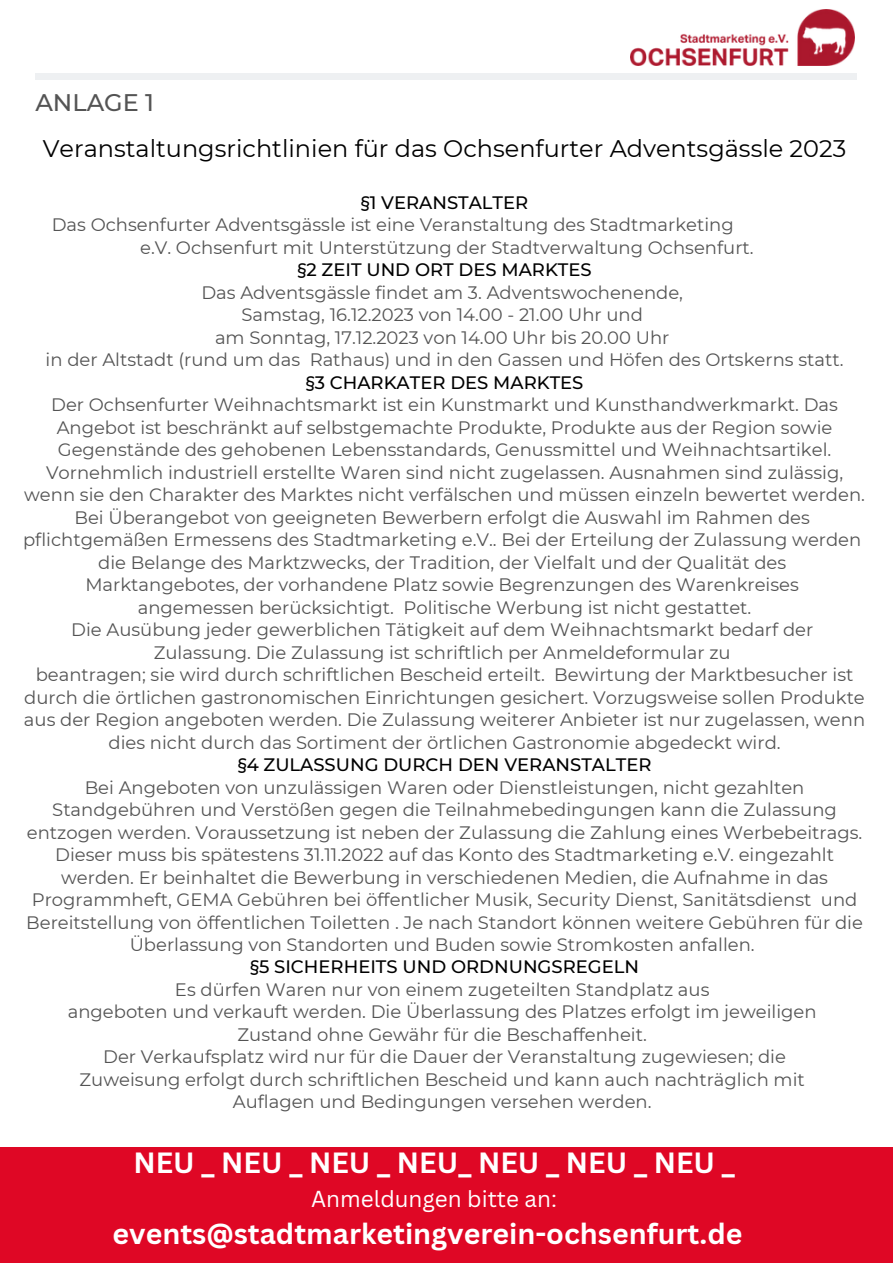
<style>
.page{position:relative;width:893px;height:1264px;background:#fff}
.page>*{position:absolute;margin:0;border:0;box-sizing:border-box;transform-origin:0 0}
.t1{font:700 28.5px "Canva Sans";color:#fff}
.t2{font:24px "Montserrat";color:#000}
.t3{font:500 24px "Montserrat";color:#545454}
.t4{font:22.5px "Canva Sans";color:#fff}
.t5{font:18px/22.5px "Montserrat";color:#545454;text-align:center}
.t6{font:500 18px "Montserrat";color:#000}
</style>
<div class="page">
<div style="left:36px;top:73px;width:820px;height:7px;background:#eef0f2"></div>
<img style="left:630px;top:9px;width:224px;height:56px">
<div style="left:0;top:1146px;width:892px;height:116px;background:#df0725"></div>
<p class="t3" style="left:35px;top:88px;width:120px">ANLAGE 1</p>
<p class="t2" style="left:43px;top:134px;width:804px">Veranstaltungsrichtlinien für das Ochsenfurter Adventsgässle 2023</p>
<p class="t6" style="left:361px;top:191px;width:169px">§1 VERANSTALTER</p>
<p class="t5" style="left:52px;top:213px;width:683px">Das Ochsenfurter Adventsgässle ist eine Veranstaltung des Stadtmarketing</p>
<p class="t5" style="left:140px;top:236px;width:615px">e.V. Ochsenfurt mit Unterstützung der Stadtverwaltung Ochsenfurt.</p>
<p class="t6" style="left:297px;top:259px;width:296px">§2 ZEIT UND ORT DES MARKTES</p>
<p class="t5" style="left:201px;top:281px;width:483px">Das Adventsgässle findet am 3. Adventswochenende,</p>
<p class="t5" style="left:241px;top:303px;width:403px">Samstag, 16.12.2023 von 14.00 - 21.00 Uhr und</p>
<p class="t5" style="left:215px;top:326px;width:456px">am Sonntag, 17.12.2023 von 14.00 Uhr bis 20.00 Uhr</p>
<p class="t5" style="left:46px;top:348px;width:799px">in der Altstadt (rund um das Rathaus) und in den Gassen und Höfen des Ortskerns statt.</p>
<p class="t6" style="left:306px;top:371px;width:279px">§3 CHARKATER DES MARKTES</p>
<p class="t5" style="left:24px;top:393px;width:842px">Der Ochsenfurter Weihnachtsmarkt ist ein Kunstmarkt und Kunsthandwerkmarkt. Das Angebot ist beschränkt auf selbstgemachte Produkte, Produkte aus der Region sowie Gegenstände des gehobenen Lebensstandards, Genussmittel und Weihnachtsartikel.<br>Vornehmlich industriell erstellte Waren sind nicht zugelassen. Ausnahmen sind zulässig, wenn sie den Charakter des Marktes nicht verfälschen und müssen einzeln bewertet werden.<br>Bei Überangebot von geeigneten Bewerbern erfolgt die Auswahl im Rahmen des</p>
<p class="t5" style="left:23px;top:528px;width:839px">pflichtgemäßen Ermessens des Stadtmarketing e.V.. Bei der Erteilung der Zulassung werden</p>
<p class="t5" style="left:98px;top:551px;width:689px">die Belange des Marktzwecks, der Tradition, der Vielfalt und der Qualität des</p>
<p class="t5" style="left:85px;top:573px;width:715px">Marktangebotes, der vorhandene Platz sowie Begrenzungen des Warenkreises</p>
<p class="t5" style="left:138px;top:596px;width:615px">angemessen berücksichtigt. Politische Werbung ist nicht gestattet.</p>
<p class="t5" style="left:71px;top:618px;width:743px">Die Ausübung jeder gewerblichen Tätigkeit auf dem Weihnachtsmarkt bedarf der</p>
<p class="t5" style="left:154px;top:641px;width:578px">Zulassung. Die Zulassung ist schriftlich per Anmeldeformular zu</p>
<p class="t5" style="left:24px;top:663px;width:842px">beantragen; sie wird durch schriftlichen Bescheid erteilt. Bewirtung der Marktbesucher ist durch die örtlichen gastronomischen Einrichtungen gesichert. Vorzugsweise sollen Produkte aus der Region angeboten werden. Die Zulassung weiterer Anbieter ist nur zugelassen, wenn dies nicht durch das Sortiment der örtlichen Gastronomie abgedeckt wird.</p>
<p class="t6" style="left:238px;top:753px;width:415px">§4 ZULASSUNG DURCH DEN VERANSTALTER</p>
<p class="t5" style="left:26px;top:775px;width:838px">Bei Angeboten von unzulässigen Waren oder Dienstleistungen, nicht gezahlten Standgebühren und Verstößen gegen die Teilnahmebedingungen kann die Zulassung entzogen werden. Voraussetzung ist neben der Zulassung die Zahlung eines Werbebeitrags.<br>Dieser muss bis spätestens 31.11.2022 auf das Konto des Stadtmarketing e.V. eingezahlt werden. Er beinhaltet die Bewerbung in verschiedenen Medien, die Aufnahme in das Programmheft, GEMA Gebühren bei öffentlicher Musik, Security Dienst, Sanitätsdienst und Bereitstellung von öffentlichen Toiletten . Je nach Standort können weitere Gebühren für die Überlassung von Standorten und Buden sowie Stromkosten anfallen.</p>
<p class="t6" style="left:250px;top:956px;width:390px">§5 SICHERHEITS UND ORDNUNGSREGELN</p>
<p class="t5" style="left:175px;top:978px;width:536px">Es dürfen Waren nur von einem zugeteilten Standplatz aus</p>
<p class="t5" style="left:68px;top:1000px;width:750px">angeboten und verkauft werden. Die Überlassung des Platzes erfolgt im jeweiligen</p>
<p class="t5" style="left:237px;top:1023px;width:411px">Zustand ohne Gewähr für die Beschaffenheit.</p>
<p class="t5" style="left:103px;top:1045px;width:684px">Der Verkaufsplatz wird nur für die Dauer der Veranstaltung zugewiesen; die</p>
<p class="t5" style="left:80px;top:1068px;width:726px">Zuweisung erfolgt durch schriftlichen Bescheid und kann auch nachträglich mit</p>
<p class="t5" style="left:233px;top:1090px;width:420px">Auflagen und Bedingungen versehen werden.</p>
<p class="t1" style="left:133px;top:1142px;width:603px">NEU _ NEU _ NEU _ NEU_ NEU _ NEU _ NEU _</p>
<p class="t4" style="left:311px;top:1182px;width:247px">Anmeldungen bitte an:</p>
<p class="t1" style="left:112px;top:1213px;width:631px">events@stadtmarketingverein-ochsenfurt.de</p>
</div>
